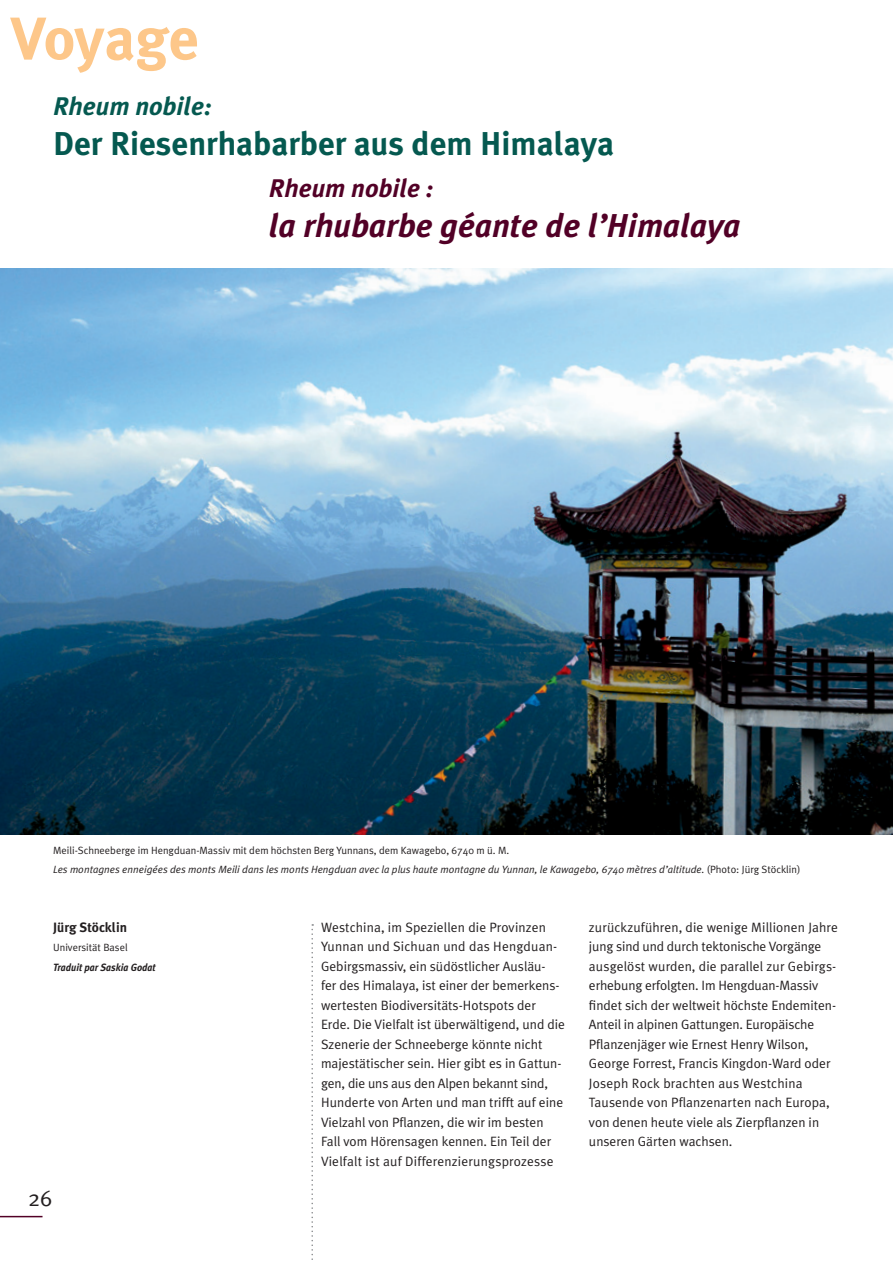
<style>
.page{position:relative;width:893px;height:1263px;background:#fff}
.page>*{position:absolute;margin:0;border:0;box-sizing:border-box;transform-origin:0 0}
.t1{font:700 60px "Meta Plus";color:#fdc78a}
.t2{font:700 33px "Meta Plus";color:#055950}
.t3{font:italic 700 33px "Meta Plus";color:#520026}
.t4{font:italic 700 25.5px "Meta Plus";color:#055950}
.t5{font:italic 700 25.5px "Meta Plus";color:#520026}
.t6{font:22.5px "Meta Plus Normal";color:#231f20}
.t7{font:13.5px/19.5px "Meta Plus Normal";color:#231f20}
.t8{font:700 13.5px "Meta Plus";color:#231f20}
.t9{font:italic 10.5px/19.5px "Meta Plus Normal";color:#231f20}
.t10{font:italic 700 10.5px "Meta Plus";color:#231f20;scale:.93 1}
.t11{font:10.5px "Meta Plus Normal";color:#231f20}
.s1{font-style:normal}
</style>
<div class="page">
<hr style="left:0;top:1216px;width:43px;height:1px;background:#520026">
<svg style="left:311px;top:924px;width:2px;height:336px"></svg>
<img style="left:0;top:269px;width:893px;height:565px">
<h1 class="t1" style="left:11px;top:4px;width:190px">Voyage</h1>
<h3 class="t4" style="left:53px;top:92px;width:160px">Rheum nobile:</h3>
<h2 class="t2" style="left:53px;top:125px;width:563px">Der Riesenrhabarber aus dem Himalaya</h2>
<h3 class="t5" style="left:269px;top:174px;width:166px">Rheum nobile :</h3>
<h2 class="t3" style="left:269px;top:206px;width:473px">la rhubarbe géante de l’Himalaya</h2>
<p class="t9" style="left:53px;top:840px;width:749px"><span class="s1">Meili-Schneeberge im Hengduan-Massiv mit dem höchsten Berg Yunnans, dem Kawagebo, 6740 m ü. M.<br></span>Les montagnes enneigées des monts Meili dans les monts Hengduan avec la plus haute montagne du Yunnan, le Kawagebo, 6740 mètres d’altitude. <span class="s1">(Photo: Jürg Stöcklin)</span></p>
<p class="t8" style="left:53px;top:919px;width:75px">Jürg Stöcklin</p>
<p class="t11" style="left:53px;top:941px;width:76px">Universität Basel</p>
<p class="t10" style="left:53px;top:961px;width:112px">Traduit par Saskia Godat</p>
<h3 class="t6" style="left:28px;top:1185px;width:26px">26</h3>
<p class="t7" style="left:321px;top:917px;width:245px">Westchina, im Speziellen die Provinzen Yunnan und Sichuan und das Hengduan-Gebirgsmassiv, ein südöstlicher Ausläu-<br>fer des Himalaya, ist einer der bemerkens&shy;wertesten Biodiversitäts-Hotspots der Erde. Die Vielfalt ist überwältigend, und die Szenerie der Schneeberge könnte nicht majestätischer sein. Hier gibt es in Gattun&shy;gen, die uns aus den Alpen bekannt sind, Hunderte von Arten und man trifft auf eine Vielzahl von Pflanzen, die wir im besten Fall vom Hörensagen kennen. Ein Teil der Vielfalt ist auf Differenzierungsprozesse</p>
<p class="t7" style="left:589px;top:917px;width:250px">zurückzuführen, die wenige Millionen Jahre jung sind und durch tektonische Vorgänge ausgelöst wurden, die parallel zur Gebirgs&shy;erhebung erfolgten. Im Hengduan-Massiv findet sich der weltweit höchste Endemiten-Anteil in alpinen Gattungen. Europäische Pflanzenjäger wie Ernest Henry Wilson, George Forrest, Francis Kingdon-Ward oder Joseph Rock brachten aus Westchina Tausende von Pflanzenarten nach Europa, von denen heute viele als Zierpflanzen in unseren Gärten wachsen.</p>
</div>
